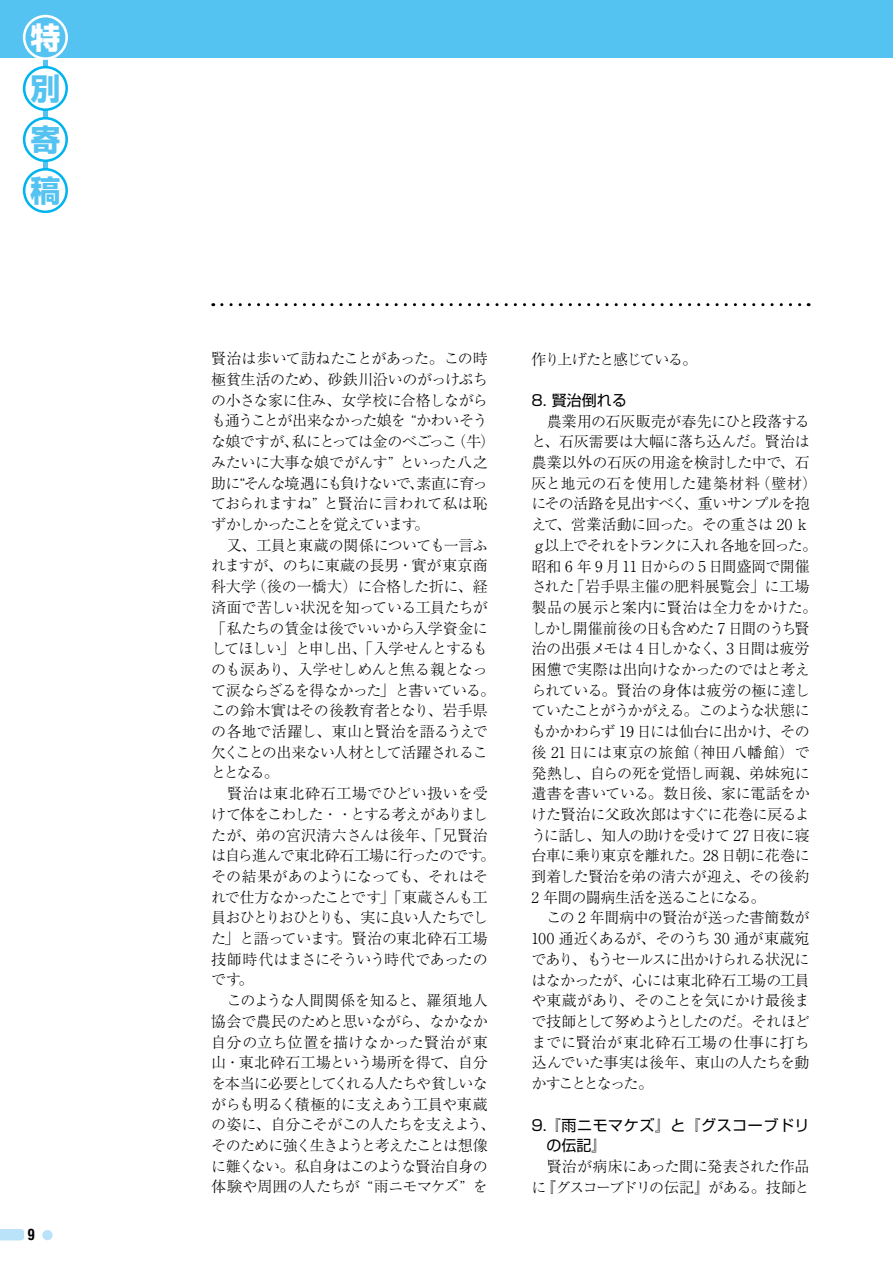
<style>
.page{position:relative;width:893px;height:1263px;background:#fff}
.page>*{position:absolute;margin:0;border:0;box-sizing:border-box;transform-origin:0 0}
.t1{font:700 30px/50.8px "Shin Go Pr 6";color:#54c3f1;text-align:justify}
.t2{font:700 30px "Shin Go Pr 6";color:#fff}
.t3{font:300 15px/20.7px "Ryumin Pr 6";letter-spacing:-.035em;color:#000}
.t4{font:15px/20.7px "Shin Go Pr 6";letter-spacing:.04em;color:#000}
.t5{font:300 15px "Ryumin Pr 6";letter-spacing:-.09em;color:#000}
.t6{font:700 condensed 15px "Helvetica";color:#000}
</style>
<div class="page">
<hr style="left:43px;top:58px;width:4px;height:154px;background:#54c3f1">
<div style="left:0;top:0;width:893px;height:57px;background:#54c3f1"></div>
<div style="left:23px;top:15px;width:45px;height:45px;border:3px solid #fff;border-radius:50%"></div>
<div style="left:24px;top:67px;width:43px;height:43px;background:#fff;border-radius:50%"></div>
<div style="left:23px;top:66px;width:45px;height:45px;border:3px solid #00b4ed;border-radius:50%"></div>
<div style="left:24px;top:118px;width:43px;height:43px;background:#fff;border-radius:50%"></div>
<div style="left:23px;top:117px;width:45px;height:45px;border:3px solid #00b4ed;border-radius:50%"></div>
<div style="left:24px;top:169px;width:43px;height:43px;background:#fff;border-radius:50%"></div>
<div style="left:23px;top:168px;width:45px;height:45px;border:3px solid #00b4ed;border-radius:50%"></div>
<div style="left:42px;top:1230px;width:11px;height:10px;background:#bae3f9;border-radius:50%"></div>
<svg style="left:222px;top:303px;width:587px;height:3px"></svg>
<svg style="left:0;top:1229px;width:24px;height:11px"></svg>
<h1 class="t2" style="left:30px;top:14px;width:31px">特</h1>
<h1 class="t1" style="left:30px;top:62px;width:31px">別寄稿</h1>
<p class="t6" style="left:27px;top:1225px;width:9px">9</p>
<p class="t6" style="left:28px;top:1225px;width:9px">0</p>
<p class="t3" style="left:211px;top:347px;width:285px">賢治は歩いて訪ねたことがあった。この時極貧生活のため、砂鉄川沿いのがっけぷちの小さな家に住み、女学校に合格しながらも通うことが出来なかった娘を “かわいそうな娘ですが、私にとっては金のべごっこ（牛）みたいに大事な娘でがんす” といった八之助に“そんな境遇にも負けないで、素直に育っておられますね” と賢治に言われて私は恥ずかしかったことを覚えています。　<br>　又、工員と東蔵の関係についても一言ふれますが、のちに東蔵の長男・實が東京商科大学（後の一橋大）に合格した折に、経済面で苦しい状況を知っている工員たちが「私たちの賃金は後でいいから入学資金にしてほしい」と申し出、「入学せんとするものも涙あり、入学せしめんと焦る親となって涙ならざるを得なかった」と書いている。この鈴木實はその後教育者となり、岩手県の各地で活躍し、東山と賢治を語るうえで欠くことの出来ない人材として活躍されることとなる。<br>　賢治は東北砕石工場でひどい扱いを受けて体をこわした・・とする考えがありましたが、弟の宮沢清六さんは後年、「兄賢治は自ら進んで東北砕石工場に行ったのです。その結果があのようになっても、それはそれで仕方なかったことです」「東蔵さんも工員おひとりおひとりも、実に良い人たちでした」と語っています。賢治の東北砕石工場技師時代はまさにそういう時代であったのです。<br>　このような人間関係を知ると、羅須地人協会で農民のためと思いながら、なかなか自分の立ち位置を描けなかった賢治が東山・東北砕石工場という場所を得て、自分を本当に必要としてくれる人たちや貧しいながらも明るく積極的に支えあう工員や東蔵の姿に、自分こそがこの人たちを支えよう、そのために強く生きようと考えたことは想像に難くない。私自身はこのような賢治自身の体験や周囲の人たちが “雨ニモマケズ” を</p>
<p class="t5" style="left:532px;top:347px;width:167px">作り上げたと感じている。</p>
<p class="t4" style="left:532px;top:389px;width:97px">8. 賢治倒れる</p>
<p class="t3" style="left:531px;top:410px;width:287px">　農業用の石灰販売が春先にひと段落すると、石灰需要は大幅に落ち込んだ。賢治は農業以外の石灰の用途を検討した中で、石灰と地元の石を使用した建築材料（壁材）にその活路を見出すべく、重いサンプルを抱えて、営業活動に回った。その重さは 20 ｋｇ以上でそれをトランクに入れ各地を回った。昭和 6 年 9 月11 日からの 5 日間盛岡で開催された「岩手県主催の肥料展覧会」に工場製品の展示と案内に賢治は全力をかけた。しかし開催前後の日も含めた 7 日間のうち賢治の出張メモは 4 日しかなく、3 日間は疲労困憊で実際は出向けなかったのではと考えられている。賢治の身体は疲労の極に達していたことがうかがえる。このような状態にもかかわらず 19 日には仙台に出かけ、その後 21日には東京の旅館（神田八幡館）で発熱し、自らの死を覚悟し両親、弟妹宛に遺書を書いている。数日後、家に電話をかけた賢治に父政次郎はすぐに花巻に戻るように話し、知人の助けを受けて 27 日夜に寝台車に乗り東京を離れた。28 日朝に花巻に到着した賢治を弟の清六が迎え、その後約<br>2 年間の闘病生活を送ることになる。<br>　この 2 年間病中の賢治が送った書簡数が<br>100 通近くあるが、そのうち 30 通が東蔵宛であり、もうセールスに出かけられる状況にはなかったが、心には東北砕石工場の工員や東蔵があり、そのことを気にかけ最後まで技師として努めようとしたのだ。それほどまでに賢治が東北砕石工場の仕事に打ち込んでいた事実は後年、東山の人たちを動かすこととなった。</p>
<p class="t4" style="left:531px;top:1113px;width:280px">9. 『雨ニモマケズ』と『グスコーブドリ　の伝記』</p>
<p class="t3" style="left:531px;top:1155px;width:280px">　賢治が病床にあった間に発表された作品に『グスコーブドリの伝記』がある。技師と</p>
</div>
